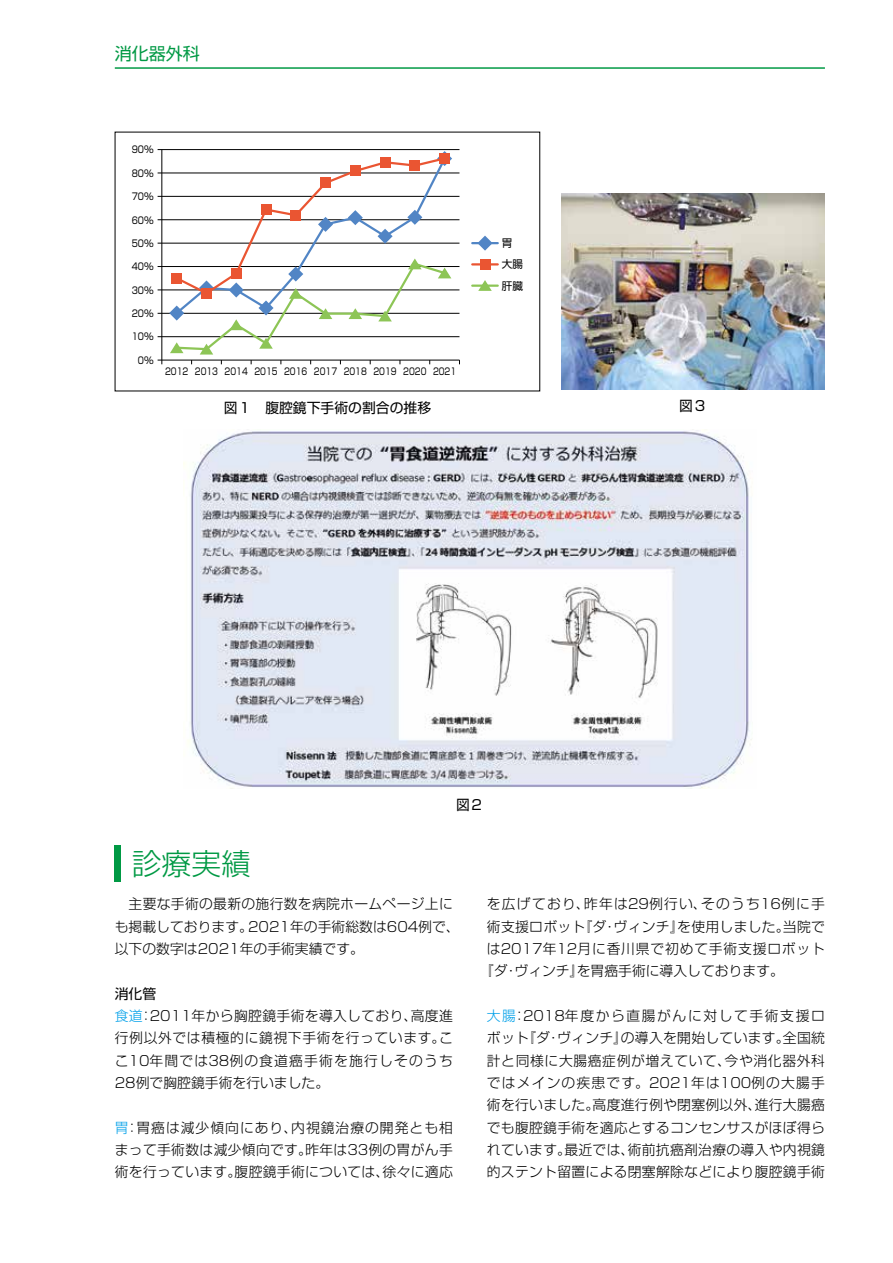
<style>
.page{position:relative;width:893px;height:1263px;background:#fff}
.page>*{position:absolute;margin:0;border:0;box-sizing:border-box;transform-origin:0 0}
.t1{font:300 29.7px "Shin Go Pr 6";color:#094}
.t2{font:16.95px "Shin Go Pr 6";color:#094}
.t3{font:300 13.8px/22.4px "Shin Go Pr 6";letter-spacing:.02em;color:#000;text-align:justify}
.t4{font:300 13.8px/22.4px "Shin Go Pr 6";color:#000}
.t5{font:300 13.8px "Shin Go Pr 6";letter-spacing:.09em;color:#000}
.t6{font:300 13.8px "Shin Go Pr 6";letter-spacing:.055em;color:#000}
.t7{font:13.8px "Shin Go Pr 6";color:#000}
.t8{font:10.65px/21.3px "Shin Go Pr 6";color:#000}
.t9{font:9.6px "Shin Go Pr 6";color:#000;scale:.8 1}
.t10{font:9.6px "Shin Go Pr 6";color:#000;scale:.85 1}
.s1{font-weight:400}
.s2{color:#00a0e9}
</style>
<div class="page">
<div style="left:115px;top:845px;width:6px;height:36px;background:#094"></div>
<hr style="left:158px;top:360px;width:301px;height:1px;background:#000">
<hr style="left:158px;top:336px;width:301px;height:1px;background:#000">
<hr style="left:158px;top:313px;width:301px;height:1px;background:#000">
<hr style="left:158px;top:290px;width:301px;height:1px;background:#000">
<hr style="left:158px;top:266px;width:301px;height:1px;background:#000">
<hr style="left:158px;top:243px;width:301px;height:1px;background:#000">
<hr style="left:158px;top:219px;width:301px;height:1px;background:#000">
<hr style="left:158px;top:196px;width:301px;height:1px;background:#000">
<hr style="left:158px;top:173px;width:301px;height:1px;background:#000">
<hr style="left:158px;top:149px;width:301px;height:1px;background:#000">
<hr style="left:162px;top:150px;width:1px;height:214px;background:#000">
<svg style="left:478px;top:280px;width:14px;height:11px"></svg>
<svg style="left:477px;top:236px;width:15px;height:15px"></svg>
<hr style="left:472px;top:242px;width:26px;height:2px;background:#5185c5">
<div style="left:480px;top:259px;width:10px;height:11px;background:#ea5532"></div>
<hr style="left:472px;top:263px;width:26px;height:2px;background:#ea5532">
<hr style="left:472px;top:285px;width:26px;height:2px;background:#8dc556">
<svg style="left:169px;top:151px;width:283px;height:213px"></svg>
<img style="left:183px;top:430px;width:569px;height:359px">
<img style="left:561px;top:193px;width:264px;height:196px">
<hr style="left:115px;top:67px;width:710px;height:2px;background:#094">
<p class="t2" style="left:115px;top:39px;width:87px">消化器外科</p>
<p class="t10" style="left:132px;top:142px;width:27px">90％</p>
<p class="t10" style="left:132px;top:165px;width:27px">80％</p>
<p class="t10" style="left:132px;top:189px;width:27px">70％</p>
<p class="t10" style="left:132px;top:212px;width:27px">60％</p>
<p class="t10" style="left:132px;top:235px;width:27px">50％</p>
<p class="t10" style="left:132px;top:259px;width:27px">40％</p>
<p class="t10" style="left:132px;top:282px;width:27px">30％</p>
<p class="t10" style="left:132px;top:306px;width:27px">20％</p>
<p class="t10" style="left:132px;top:329px;width:27px">10％</p>
<p class="t10" style="left:138px;top:352px;width:20px">0％</p>
<p class="t8" style="left:502px;top:232px;width:12px">胃</p>
<p class="t9" style="left:165px;top:364px;width:365px">2012 2013 2014 2015 2016 2017 2018 2019 2020 2021</p>
<p class="t8" style="left:502px;top:253px;width:23px">大腸肝臓</p>
<p class="t7" style="left:224px;top:396px;width:209px">図１　腹腔鏡下手術の割合の推移</p>
<p class="t7" style="left:679px;top:394px;width:29px">図３</p>
<p class="t7" style="left:456px;top:794px;width:29px">図２</p>
<h1 class="t1" style="left:132px;top:839px;width:121px">診療実績</h1>
<p class="t4" style="left:115px;top:892px;width:346px;text-indent:14px">主要な手術の最新の施行数を病院ホームページ上にも掲載しております。2021年の手術総数は604例で、以下の数字は2021年の手術実績です。</p>
<p class="t3" style="left:115px;top:981px;width:340px;text-align:left"><span class="s1">消化管<br></span><span class="s2">食道</span>：2011年から胸腔鏡手術を導入しており、高度進行例以外では積極的に鏡視下手術を行っています。ここ10年間では38例の食道癌手術を施行しそのうち<br>28例で胸腔鏡手術を行いました。</p>
<p class="t3" style="left:115px;top:1115px;width:340px"><span class="s2">胃</span>：胃癌は減少傾向にあり、内視鏡治療の開発とも相まって手術数は減少傾向です。昨年は33例の胃がん手術を行っています。腹腔鏡手術については、徐々に適応</p>
<p class="t5" style="left:487px;top:893px;width:340px">を広げており、昨年は29例行い、そのうち16例に手</p>
<p class="t3" style="left:487px;top:914px;width:340px">術支援ロボット『ダ・ヴィンチ』を使用しました。当院で</p>
<p class="t6" style="left:487px;top:937px;width:340px">は2017年12月に香川県で初めて手術支援ロボット</p>
<p class="t4" style="left:480px;top:959px;width:306px">『ダ・ヴィンチ』を胃癌手術に導入しております。</p>
<p class="t3" style="left:487px;top:1003px;width:340px"><span class="s2">大腸</span>：2018年度から直腸がんに対して手術支援ロボット『ダ・ヴィンチ』の導入を開始しています。全国統計と同様に大腸癌症例が増えていて、今や消化器外科ではメインの疾患です。2021年は100例の大腸手術を行いました。高度進行例や閉塞例以外、進行大腸癌でも腹腔鏡手術を適応とするコンセンサスがほぼ得られています。最近では、術前抗癌剤治療の導入や内視鏡的ステント留置による閉塞解除などにより腹腔鏡手術</p>
</div>
